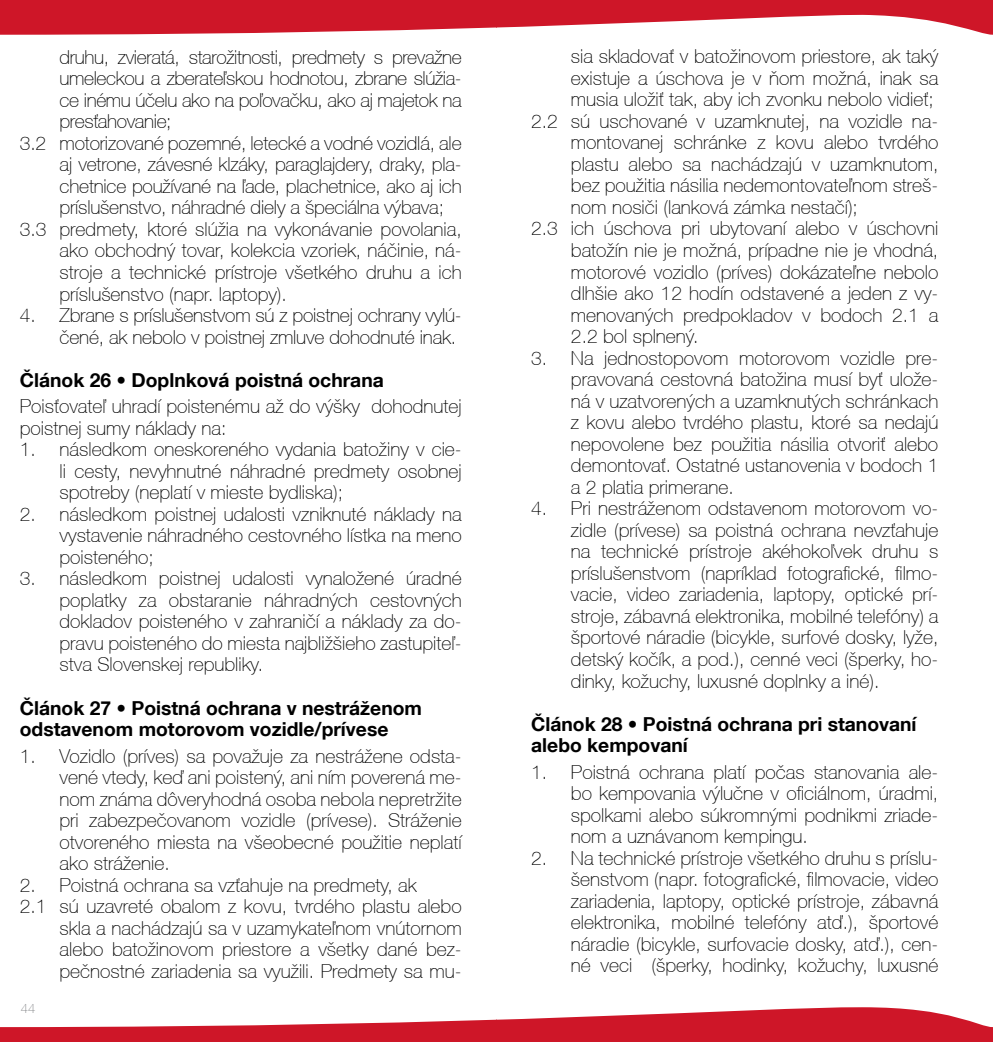
<style>
.page{position:relative;width:993px;height:1042px;background:#fff}
.page>*{position:absolute;margin:0;border:0;box-sizing:border-box;transform-origin:0 0}
.t1{font:100 19.25px/21.5px "Helvetica Neue CE";color:#000;text-align:justify}
.t2{font:700 19.25px/21.5px "Helvetica Neue LT Com";color:#000}
.t3{font:100 19.25px "Helvetica Neue CE";letter-spacing:-.02em;color:#000}
.t4{font:100 13.12px "Helvetica Neue CE";color:#808285}
</style>
<div class="page">
<svg style="left:0;top:0;width:992px;height:35px"></svg>
<svg style="left:0;top:1007px;width:992px;height:35px"></svg>
<p class="t3" style="left:60px;top:46px;width:403px">druhu, zvieratá, starožitnosti, predmety s prevažne</p>
<p class="t3" style="left:60px;top:67px;width:403px">umeleckou a zberateľskou hodnotou, zbrane slúžia-</p>
<p class="t3" style="left:60px;top:89px;width:403px">ce inému účelu ako na poľovačku, ako aj majetok na</p>
<p class="t3" style="left:60px;top:110px;width:113px">presťahovanie;</p>
<p class="t1" style="left:20px;top:133px;width:443px">3.2 motorizované pozemné, letecké a vodné vozidlá, ale</p>
<p class="t1" style="left:60px;top:154px;width:403px">aj vetrone, závesné klzáky, paraglajdery, draky, pla-</p>
<p class="t1" style="left:60px;top:176px;width:403px">chetnice používané na ľade, plachetnice, ako aj ich</p>
<p class="t1" style="left:60px;top:197px;width:386px">príslušenstvo, náhradné diely a špeciálna výbava;</p>
<p class="t1" style="left:20px;top:219px;width:443px">3.3 predmety, ktoré slúžia na vykonávanie povolania,</p>
<p class="t1" style="left:60px;top:240px;width:403px">ako obchodný tovar, kolekcia vzoriek, náčinie, ná-</p>
<p class="t1" style="left:60px;top:262px;width:403px">stroje a technické prístroje všetkého druhu a ich</p>
<p class="t1" style="left:60px;top:283px;width:229px">príslušenstvo (napr. laptopy).</p>
<p class="t1" style="left:20px;top:305px;width:443px;text-align:right">4. Zbrane s príslušenstvom sú z poistnej ochrany vylú&shy;čené, ak nebolo v poistnej zmluve dohodnuté inak.</p>
<p class="t2" style="left:20px;top:368px;width:365px">Článok 26 • Doplnková poistná ochrana</p>
<p class="t1" style="left:20px;top:396px;width:443px">Poisťovateľ uhradí poistenému až do výšky dohodnutej poistnej sumy náklady na:</p>
<p class="t1" style="left:60px;top:439px;width:403px;text-indent:-40px">1. následkom oneskoreného vydania batožiny v cie&shy;li cesty, nevyhnutné náhradné predmety osobnej spotreby (neplatí v mieste bydliska);</p>
<p class="t1" style="left:60px;top:503px;width:403px;text-indent:-40px">2. následkom poistnej udalosti vzniknuté náklady na vystavenie náhradného cestovného lístka na meno poisteného;</p>
<p class="t1" style="left:60px;top:568px;width:403px;text-indent:-40px">3. následkom poistnej udalosti vynaložené úradné poplatky za obstaranie náhradných cestovných dokladov poisteného v zahraničí a náklady za do&shy;pravu poisteného do miesta najbližšieho zastupiteľ&shy;stva Slovenskej republiky.</p>
<p class="t2" style="left:20px;top:696px;width:403px">Článok 27 • Poistná ochrana v nestráženom odstavenom motorovom vozidle/prívese</p>
<p class="t1" style="left:60px;top:745px;width:403px;text-indent:-40px">1. Vozidlo (príves) sa považuje za nestrážene odsta&shy;vené vtedy, keď ani poistený, ani ním poverená me&shy;nom známa dôveryhodná osoba nebola nepretržite pri zabezpečovanom vozidle (prívese). Stráženie otvoreného miesta na všeobecné použitie neplatí ako stráženie.</p>
<p class="t1" style="left:20px;top:874px;width:398px">2. Poistná ochrana sa vzťahuje na predmety, ak</p>
<p class="t1" style="left:20px;top:896px;width:443px">2.1 sú uzavreté obalom z kovu, tvrdého plastu alebo</p>
<p class="t1" style="left:60px;top:917px;width:403px">skla a nachádzajú sa v uzamykateľnom vnútornom</p>
<p class="t1" style="left:60px;top:939px;width:403px">alebo batožinovom priestore a všetky dané bez-</p>
<p class="t1" style="left:60px;top:960px;width:403px">pečnostné zariadenia sa využili. Predmety sa mu-</p>
<p class="t4" style="left:21px;top:1001px;width:16px">44</p>
<p class="t1" style="left:570px;top:46px;width:369px">sia skladovať v batožinovom priestore, ak taký</p>
<p class="t1" style="left:570px;top:68px;width:369px">existuje a úschova je v ňom možná, inak sa</p>
<p class="t1" style="left:570px;top:89px;width:364px">musia uložiť tak, aby ich zvonku nebolo vidieť;</p>
<p class="t1" style="left:531px;top:111px;width:408px">2.2 sú uschované v uzamknutej, na vozidle na-</p>
<p class="t1" style="left:570px;top:132px;width:369px">montovanej schránke z kovu alebo tvrdého</p>
<p class="t1" style="left:570px;top:154px;width:369px">plastu alebo sa nachádzajú v uzamknutom,</p>
<p class="t1" style="left:570px;top:175px;width:369px">bez použitia násilia nedemontovateľnom streš-</p>
<p class="t1" style="left:570px;top:197px;width:288px">nom nosiči (lanková zámka nestačí);</p>
<p class="t1" style="left:531px;top:218px;width:408px">2.3 ich úschova pri ubytovaní alebo v úschovni</p>
<p class="t1" style="left:570px;top:240px;width:369px">batožín nie je možná, prípadne nie je vhodná,</p>
<p class="t1" style="left:570px;top:261px;width:369px">motorové vozidlo (príves) dokázateľne nebolo</p>
<p class="t1" style="left:570px;top:283px;width:369px">dlhšie ako 12 hodín odstavené a jeden z vy-</p>
<p class="t1" style="left:570px;top:304px;width:369px">menovaných predpokladov v bodoch 2.1 a</p>
<p class="t1" style="left:570px;top:326px;width:129px">2.2 bol splnený.</p>
<p class="t1" style="left:570px;top:347px;width:369px;text-indent:-40px">3. Na jednostopovom motorovom vozidle pre&shy;pravovaná cestovná batožina musí byť ulože&shy;ná v uzatvorených a uzamknutých schránkach z kovu alebo tvrdého plastu, ktoré sa nedajú nepovolene bez použitia násilia otvoriť alebo demontovať. Ostatné ustanovenia v bodoch 1 a 2 platia primerane.</p>
<p class="t1" style="left:570px;top:498px;width:369px;text-indent:-40px">4. Pri nestráženom odstavenom motorovom vo&shy;zidle (prívese) sa poistná ochrana nevzťahuje na technické prístroje akéhokoľvek druhu s príslušenstvom (napríklad fotografi cké, fi lmo&shy;vacie, video zariadenia, laptopy, optické prí&shy;stroje, zábavná elektronika, mobilné telefóny) a športové náradie (bicykle, surfové dosky, lyže, detský kočík, a pod.), cenné veci (šperky, ho&shy;dinky, kožuchy, luxusné doplnky a iné).</p>
<p class="t2" style="left:531px;top:712px;width:387px">Článok 28 • Poistná ochrana pri stanovaní alebo kempovaní</p>
<p class="t1" style="left:570px;top:761px;width:369px;text-indent:-40px">1. Poistná ochrana platí počas stanovania ale&shy;bo kempovania výlučne v oficiálnom, úradmi, spolkami alebo súkromnými podnikmi zriade&shy;nom a uznávanom kempingu.</p>
<p class="t1" style="left:570px;top:847px;width:369px;text-indent:-40px">2. Na technické prístroje všetkého druhu s príslu&shy;šenstvom (napr. fotografi cké, fi lmovacie, video zariadenia, laptopy, optické prístroje, zábavná elektronika, mobilné telefóny atď.), športové náradie (bicykle, surfovacie dosky, atď.), cen&shy;né veci (šperky, hodinky, kožuchy, luxusné</p>
</div>
